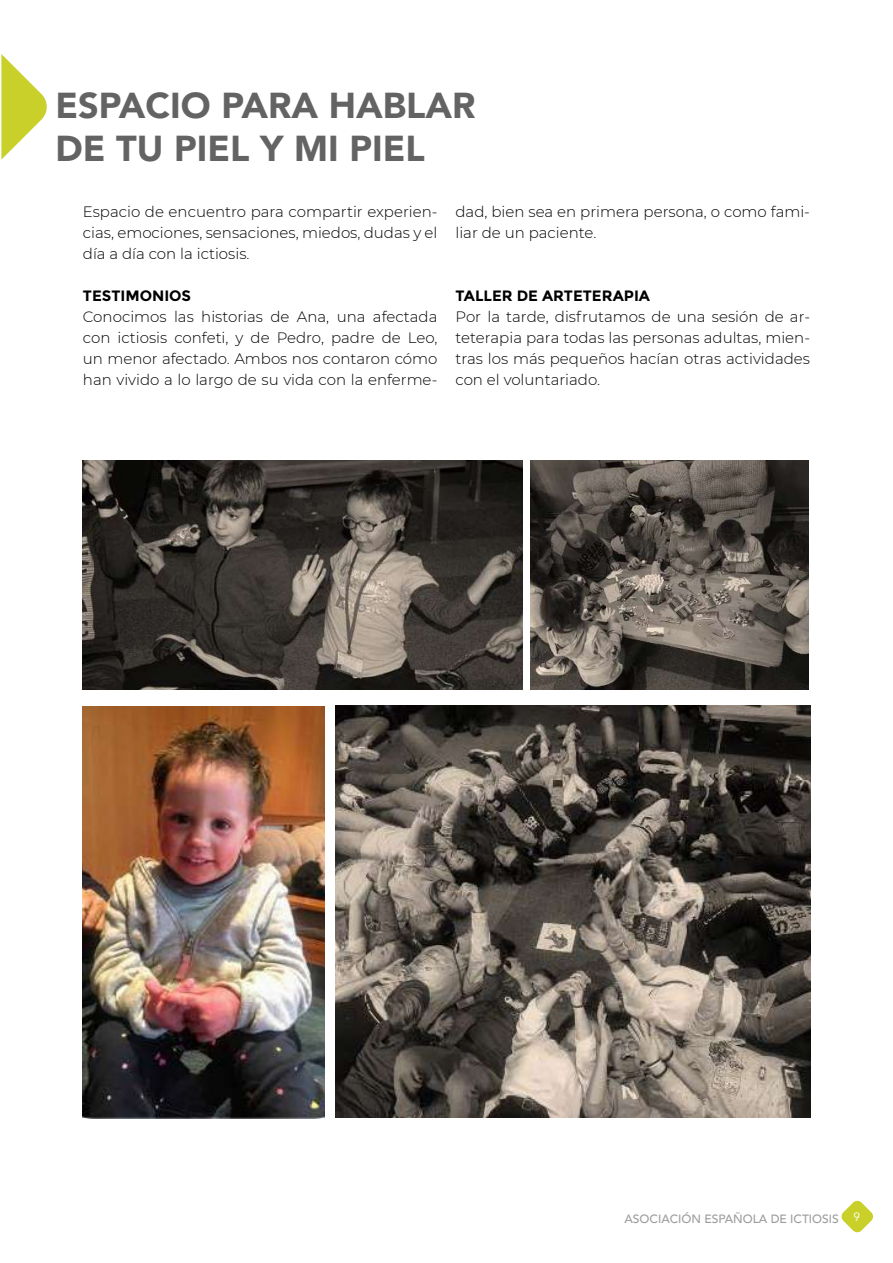
<style>
.page{position:relative;width:893px;height:1263px;background:#fff}
.page>*{position:absolute;margin:0;border:0;box-sizing:border-box;transform-origin:0 0}
.t1{font:900 36px/43.2px "Avenir";color:#646363}
.t2{font:300 15px/21px "Montserrat";color:#000;text-align:justify}
.t3{font:700 15px "Montserrat";color:#000}
.t4{font:500 12px "Avenir";color:#9d9d9c}
</style>
<div class="page">
<svg style="left:841px;top:1200px;width:32px;height:33px"></svg>
<svg style="left:1px;top:54px;width:46px;height:106px"></svg>
<img style="left:82px;top:460px;width:440px;height:230px">
<img style="left:82px;top:706px;width:243px;height:412px">
<img style="left:531px;top:460px;width:278px;height:229px">
<img style="left:335px;top:706px;width:475px;height:412px">
<h1 class="t1" style="left:55px;top:83px;width:421px">ESPACIO PARA HABLAR<br>DE TU PIEL Y MI PIEL</h1>
<p class="t2" style="left:83px;top:201px;width:356px">Espacio de encuentro para compartir experien&shy;cias, emociones, sensaciones, miedos, dudas y el día a día con la ictiosis.</p>
<p class="t3" style="left:83px;top:287px;width:110px">TESTIMONIOS</p>
<p class="t2" style="left:83px;top:306px;width:356px">Conocimos las historias de Ana, una afectada con ictiosis confeti, y de Pedro, padre de Leo, un menor afectado. Ambos nos contaron cómo han vivido a lo largo de su vida con la enferme-</p>
<p class="t2" style="left:455px;top:201px;width:356px">dad, bien sea en primera persona, o como fami&shy;liar de un paciente.</p>
<p class="t3" style="left:455px;top:287px;width:196px">TALLER DE ARTETERAPIA</p>
<p class="t2" style="left:455px;top:306px;width:356px">Por la tarde, disfrutamos de una sesión de ar&shy;teterapia para todas las personas adultas, mien&shy;tras los más pequeños hacían otras actividades con el voluntariado.</p>
<p class="t4" style="left:624px;top:1208px;width:237px">ASOCIACIÓN ESPAÑOLA DE ICTIOSIS <sup>9</sup></p>
</div>
